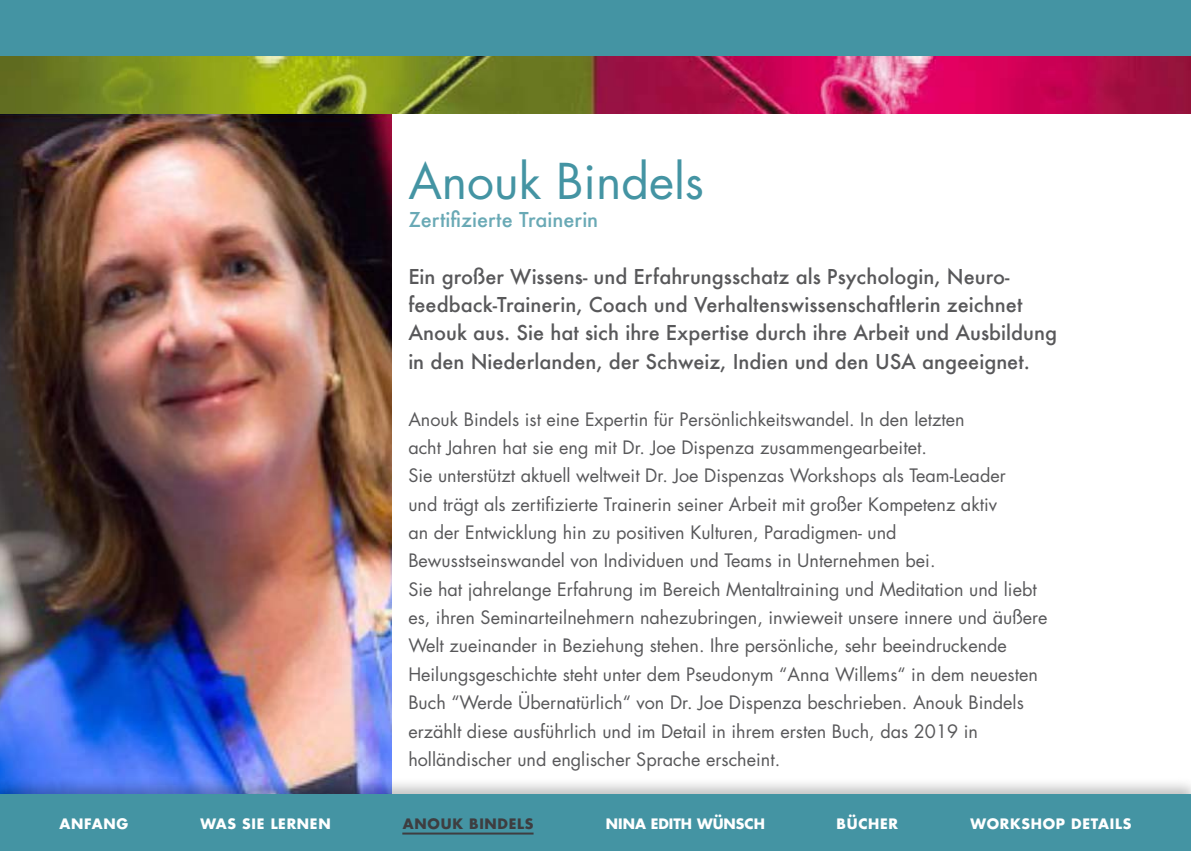
<style>
.page{position:relative;width:1191px;height:851px;background:#fff}
.page>*{position:absolute;margin:0;border:0;box-sizing:border-box;transform-origin:0 0}
.t1{font:48px "Futura";color:#4494a3}
.t2{font:500 20px/28.4px "Futura";color:#58585a}
.t3{font:500 20px "Futura";color:#69a9b5}
.t4{font:18px/28.4px "Futura";color:#58585a}
.t5{font:700 14px "Futura";letter-spacing:.05em;color:#fff}
.t6{font:700 14px "Futura";color:#fff}
.t7{font:700 14px "Futura";letter-spacing:.05em;color:#3e3d40}
</style>
<div class="page">
<img style="left:0;top:113px;width:391px;height:663px">
<div style="left:0;top:0;width:1191px;height:57px;background:#4494a3"></div>
<img style="left:0;top:57px;width:1191px;height:56px">
<div style="left:0;top:776px;width:1191px;height:74px;background:#000;opacity:.25"></div>
<div style="left:0;top:794px;width:1191px;height:56px;background:#4494a3"></div>
<hr style="left:402px;top:832px;width:131px;height:2px;background:#3e3d40">
<h1 class="t1" style="left:408px;top:148px;width:297px">Anouk Bindels</h1>
<p class="t3" style="left:408px;top:206px;width:191px">Zertifizierte Trainerin</p>
<p class="t2" style="left:408px;top:262px;width:650px">Ein großer Wissens- und Erfahrungsschatz als Psychologin, Neuro&shy;feedback-Trainerin, Coach und Verhaltenswissenschaftlerin zeichnet Anouk aus. Sie hat sich ihre Expertise durch ihre Arbeit und Ausbildung in den Niederlanden, der Schweiz, Indien und den USA angeeignet.</p>
<p class="t4" style="left:408px;top:404px;width:641px">Anouk Bindels ist eine Expertin für Persönlichkeitswandel. In den letzten<br>acht Jahren hat sie eng mit Dr. Joe Dispenza zusammengearbeitet.<br>Sie unterstützt aktuell weltweit Dr. Joe Dispenzas Workshops als Team-Leader<br>und trägt als zertifizierte Trainerin seiner Arbeit mit großer Kompetenz aktiv<br>an der Entwicklung hin zu positiven Kulturen, Paradigmen- und Bewusstseinswandel von Individuen und Teams in Unternehmen bei.<br>Sie hat jahrelange Erfahrung im Bereich Mentaltraining und Meditation und liebt es, ihren Seminarteilnehmern nahezubringen, inwieweit unsere innere und äußere Welt zueinander in Beziehung stehen. Ihre persönliche, sehr beeindruckende Heilungsgeschichte steht unter dem Pseudonym “Anna Willems“ in dem neuesten Buch “Werde Übernatürlich“ von Dr. Joe Dispenza beschrieben. Anouk Bindels erzählt diese ausführlich und im Detail in ihrem ersten Buch, das 2019 in holländischer und englischer Sprache erscheint.</p>
<p class="t5" style="left:60px;top:813px;width:70px">ANFANG</p>
<p class="t5" style="left:200px;top:813px;width:132px">WAS SIE LERNEN</p>
<p class="t7" style="left:403px;top:813px;width:132px">ANOUK BINDELS</p>
<p class="t6" style="left:606px;top:813px;width:161px">NINA EDITH WÜNSCH</p>
<p class="t5" style="left:836px;top:813px;width:63px">BÜCHER</p>
<p class="t5" style="left:970px;top:813px;width:29px">WORKSHO</p>
<p class="t5" style="left:1055px;top:813px;width:25px">P DETAILS</p>
</div>
